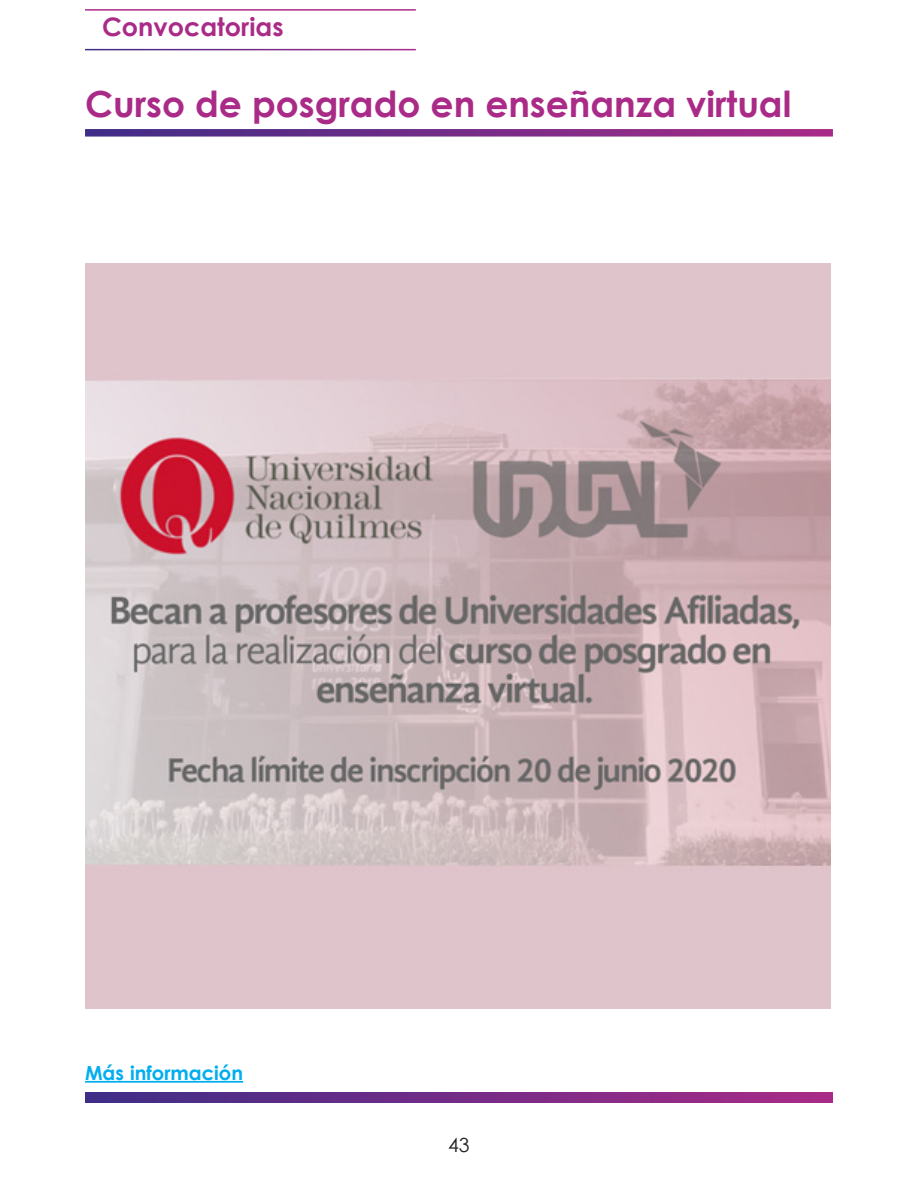
<style>
.page{position:relative;width:918px;height:1188px;background:#fff}
.page>*{position:absolute;margin:0;border:0;box-sizing:border-box;transform-origin:0 0}
.cabeza1Convocatorias{font:700 36px "Century Gothic";color:#aa2b87}
.t1{font:700 25.5px "Century Gothic";color:#aa2b87}
.cuerpoArticulos_sin{font:700 19.5px "Century Gothic";color:#00aeef}
.cuerpo{font:19.5px "Century Gothic";color:#231f20}
</style>
<div class="page">
<hr style="left:85px;top:9px;width:331px;height:2px;background:#aa2b87">
<svg style="left:85px;top:1093px;width:748px;height:10px;background:#732c87"></svg>
<svg style="left:85px;top:129px;width:748px;height:8px;background:#7c398e"></svg>
<hr style="left:85px;top:1081px;width:158px;height:2px;background:#00aeef">
<img style="left:85px;top:264px;width:745px;height:745px">
<p class="t1" style="left:102px;top:8px;width:183px">Convocatorias</p>
<p class="cabeza1Convocatorias" style="left:85px;top:76px;width:708px">Curso de posgrado en enseñanza virtual</p>
<p class="cuerpoArticulos_sin" style="left:85px;top:1058px;width:160px">Más información</p>
<p class="cuerpo" style="left:448px;top:1131px;width:23px">43</p>
</div>
